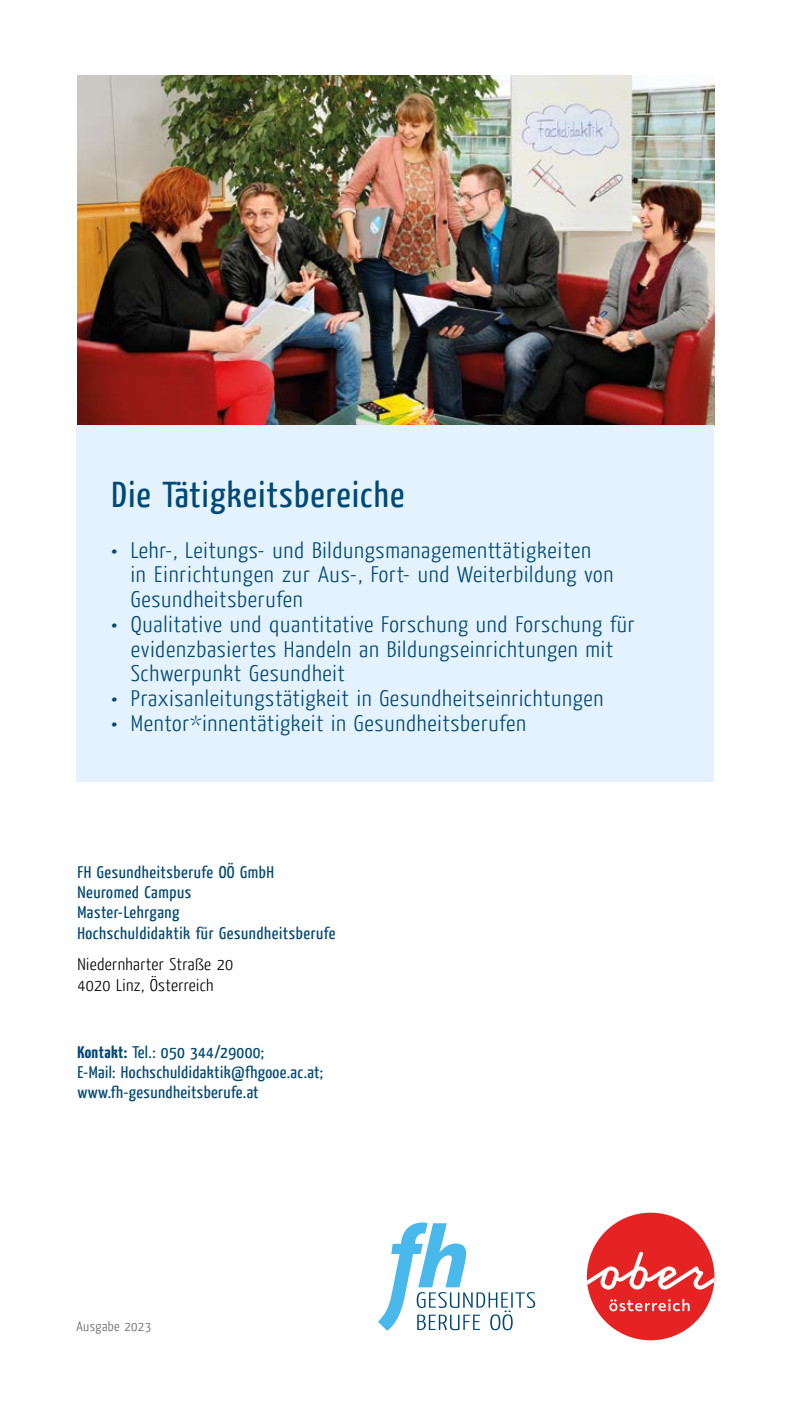
<style>
.page{position:relative;width:791px;height:1404px;background:#fff}
.page>*{position:absolute;margin:0;border:0;box-sizing:border-box;transform-origin:0 0}
.H2_-_Zwischentitel{font:36px "Yanone Kaffeesatz";letter-spacing:.03em;color:#004876;scale:1.1 1}
.t1{font:300 22.5px/24.8px "Yanone Kaffeesatz";letter-spacing:.03em;color:#004876;scale:1.1 1}
.p_-_Kontakt{font:16.88px/20.2px "Yanone Kaffeesatz";letter-spacing:.03em;color:#004876;scale:1.1 1}
.p_-_Kontakt-2{font:300 16.88px/20.2px "Yanone Kaffeesatz";letter-spacing:.02em;color:#000;scale:1.1 1}
.p_-_Ausgabe{font:300 13.5px "Yanone Kaffeesatz";letter-spacing:.03em;color:#646363;scale:1.09 1}
.s1{font-weight:700}
</style>
<div class="page">
<img style="left:77px;top:76px;width:637px;height:349px">
<div style="left:77px;top:425px;width:637px;height:356px;background:#e4f2fd"></div>
<svg style="left:378px;top:1222px;width:157px;height:108px"></svg>
<div style="left:587px;top:1212px;width:127px;height:128px;background:#e52322;border-radius:50%"></div>
<svg style="left:587px;top:1251px;width:127px;height:60px"></svg>
<h2 class="H2_-_Zwischentitel" style="left:112px;top:471px;width:268px">Die Tätigkeitsbereiche</h2>
<p class="t1" style="left:131px;top:536px;width:440px;text-indent:-19px"><span class="s1">•</span> Lehr-, Leitungs- und Bildungsmanagementtätigkeiten<br>in Einrichtungen zur Aus-, Fort- und Weiterbildung von<br>Gesundheitsberufen</p>
<p class="t1" style="left:131px;top:611px;width:460px;text-indent:-19px"><span class="s1">•</span> Qualitative und quantitative Forschung und Forschung für evidenzbasiertes Handeln an Bildungseinrichtungen mit<br>Schwerpunkt Gesundheit</p>
<p class="t1" style="left:112px;top:685px;width:449px"><span class="s1">•</span> Praxisanleitungstätigkeit in Gesundheitseinrichtungen</p>
<p class="t1" style="left:112px;top:710px;width:378px"><span class="s1">•</span> Mentor*innentätigkeit in Gesundheitsberufen</p>
<p class="p_-_Kontakt" style="left:77px;top:861px;width:236px">FH Gesundheitsberufe OÖ GmbH<br>Neuromed Campus<br>Master-Lehrgang<br>Hochschuldidaktik für Gesundheitsberufe</p>
<p class="p_-_Kontakt-2" style="left:77px;top:953px;width:143px">Niedernharter Straße 20<br>4020 Linz, Österreich</p>
<p class="p_-_Kontakt" style="left:77px;top:1040px;width:225px"><span class="s1">Kontakt:</span> Tel.: 050 344/29000;<br>E-Mail: Hochschuldidaktik@fhgooe.ac.at; www.fh-gesundheitsberufe.at</p>
<p class="p_-_Ausgabe" style="left:77px;top:1317px;width:70px">Ausgabe 2023</p>
</div>
